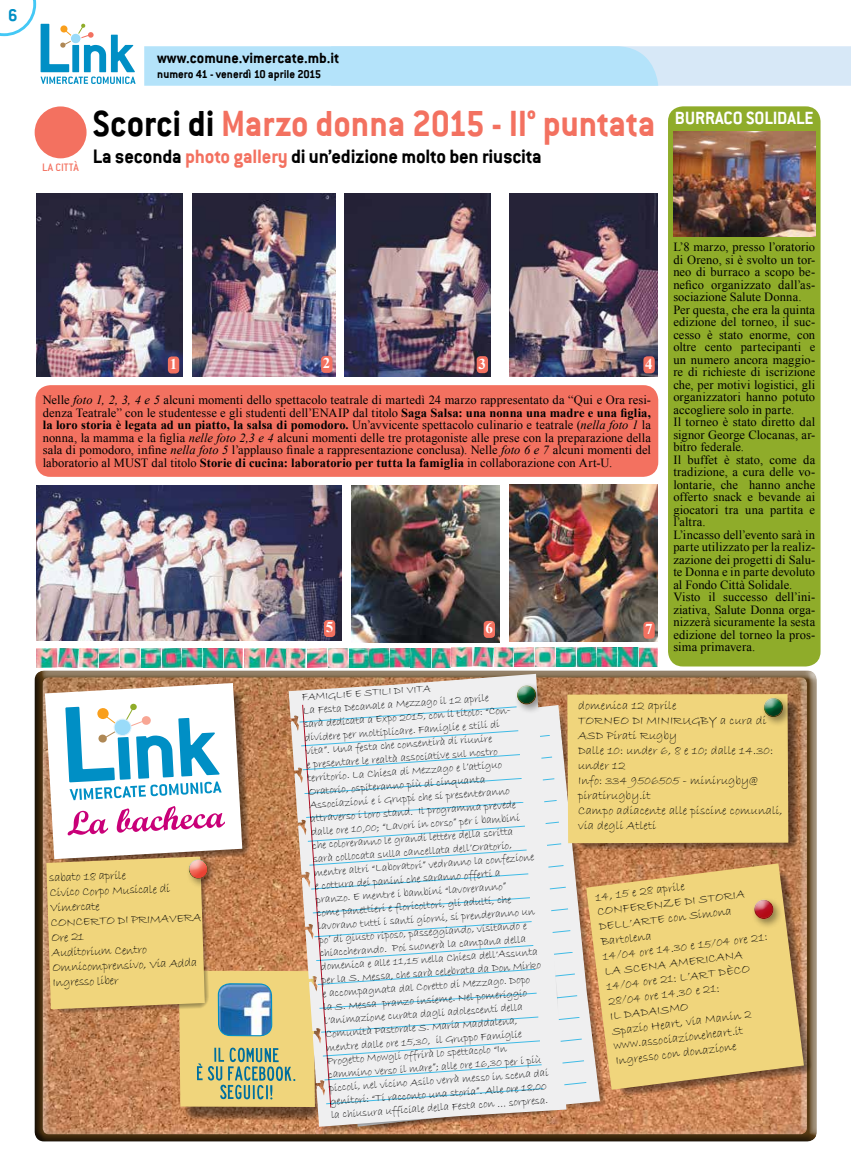
<style>
.page{position:relative;width:851px;height:1170px;background:#fff}
.page>*{position:absolute;margin:0;border:0;box-sizing:border-box;transform-origin:0 0}
.t1{font:700 40px "Conduit ITC";color:#f37160;scale:.95 1}
.t2{font:700 21.25px "Conduit ITC";letter-spacing:-.01em;color:#000}
.t3{font:700 19.5px "Conduit ITC";color:#fff}
.t4{font:700 18.75px "Conduit ITC";color:#008fc5}
.t5{font:700 16.25px "Conduit ITC";color:#000}
.t6{font:700 15px "Times New Roman";color:#fff}
.t7{font:12.5px/12.5px "Times New Roman";letter-spacing:.005em;color:#000;text-align:justify}
.t8{font:12.5px/15px "Bradley Hand ITC";color:#000}
.t9{font:700 12.5px "Conduit ITC";color:#000}
.t10{font:11.88px "Conduit ITC";color:#f37160}
.t11{font:11.25px/13.5px "Bradley Hand ITC";color:#000}
.s1{color:#000}
.s2{color:#f37160}
.s3{font-style:italic}
.s4{font-weight:700}
</style>
<div class="page">
<svg style="left:144px;top:46px;width:706px;height:40px;background:#bee4f9"></svg>
<img style="left:510px;top:485px;width:147px;height:156px">
<div style="left:32px;top:667px;width:785px;height:475px;background:#000;opacity:.75"></div>
<div style="left:40px;top:676px;width:765px;height:460px;background:#808285;opacity:.75"></div>
<svg style="left:0;top:0;width:135px;height:84px"></svg>
<svg style="left:288px;top:673px;width:278px;height:453px"></svg>
<div style="left:514px;top:682px;width:32px;height:32px;background:#000;opacity:.41"></div>
<svg style="left:788px;top:700px;width:9px;height:149px"></svg>
<svg style="left:45px;top:683px;width:743px;height:437px"></svg>
<div style="left:186px;top:856px;width:32px;height:32px;background:#000;opacity:.41"></div>
<div style="left:186px;top:858px;width:23px;height:15px;background:#bf835a"></div>
<div style="left:186px;top:861px;width:23px;height:19px;background:#f37160;opacity:.75"></div>
<div style="left:187px;top:859px;width:20px;height:14px;background:#fff;opacity:.75"></div>
<div style="left:187px;top:861px;width:20px;height:18px;background:#f37160;opacity:.75"></div>
<svg style="left:596px;top:871px;width:217px;height:225px;background:#a47753"></svg>
<svg style="left:586px;top:863px;width:217px;height:226px;background:#e4c375"></svg>
<div style="left:751px;top:896px;width:32px;height:33px;background:#000;opacity:.41"></div>
<div style="left:751px;top:898px;width:23px;height:15px;background:#eacf79"></div>
<div style="left:751px;top:901px;width:23px;height:20px;background:#f37160;opacity:.75"></div>
<div style="left:752px;top:899px;width:20px;height:14px;background:#fff;opacity:.75"></div>
<div style="left:752px;top:902px;width:20px;height:17px;background:#f37160;opacity:.75"></div>
<div style="left:760px;top:695px;width:33px;height:32px;background:#000;opacity:.41"></div>
<div style="left:761px;top:696px;width:22px;height:15px;background:#ebd27b"></div>
<div style="left:761px;top:699px;width:22px;height:20px;background:#f37160;opacity:.75"></div>
<div style="left:762px;top:698px;width:20px;height:13px;background:#fff;opacity:.75"></div>
<div style="left:762px;top:700px;width:20px;height:18px;background:#f37160;opacity:.75"></div>
<img style="left:37px;top:648px;width:413px;height:19px">
<img style="left:452px;top:647px;width:205px;height:19px">
<div style="left:35px;top:106px;width:51px;height:52px;background:#f37160;border-radius:50%"></div>
<img style="left:345px;top:193px;width:145px;height:183px">
<img style="left:36px;top:485px;width:305px;height:155px">
<img style="left:510px;top:193px;width:147px;height:183px">
<img style="left:36px;top:193px;width:146px;height:183px">
<img style="left:351px;top:485px;width:148px;height:157px">
<img style="left:193px;top:193px;width:142px;height:183px">
<div style="left:35px;top:385px;width:623px;height:92px;background:#f37160;border-radius:15px"></div>
<div style="left:168px;top:356px;width:11px;height:17px;background:#f37160;border-radius:4px"></div>
<div style="left:321px;top:356px;width:11px;height:17px;background:#f37160;border-radius:4px"></div>
<div style="left:476px;top:356px;width:12px;height:17px;background:#f37160;border-radius:4px"></div>
<div style="left:643px;top:356px;width:11px;height:17px;background:#f37160;border-radius:4px"></div>
<div style="left:324px;top:620px;width:11px;height:17px;background:#f37160;border-radius:4px"></div>
<div style="left:643px;top:621px;width:11px;height:17px;background:#f37160;border-radius:4px"></div>
<div style="left:483px;top:621px;width:12px;height:17px;background:#f37160;border-radius:4px"></div>
<div style="left:668px;top:106px;width:152px;height:560px;background:#8fac2a;border-radius:15px"></div>
<img style="left:673px;top:132px;width:142px;height:105px">
<h3 class="t4" style="left:8px;top:4px;width:11px">6</h3>
<p class="t10" style="left:42px;top:161px;width:38px">lacittà</p>
<h3 class="t5" style="left:157px;top:48px;width:183px">www.comune.vimercate.mb.it</h3>
<p class="t9" style="left:157px;top:67px;width:165px">numero 41 - venerdì 10 aprile 2015</p>
<h1 class="t1" style="left:93px;top:100px;width:593px"><span class="s1">Scorci di</span> Marzo donna 2015 - II° puntata</h1>
<h2 class="t2" style="left:93px;top:144px;width:450px">La seconda <span class="s2">photo gallery</span> di un’edizione molto ben riuscita</h2>
<h3 class="t3" style="left:674px;top:107px;width:21px">Burraco</h3>
<h3 class="t3" style="left:746px;top:107px;width:10px">solidale</h3>
<p class="t6" style="left:170px;top:353px;width:9px">1</p>
<p class="t6" style="left:323px;top:353px;width:9px">2</p>
<p class="t6" style="left:478px;top:353px;width:9px">3</p>
<p class="t6" style="left:645px;top:353px;width:9px">4</p>
<p class="t7" style="left:43px;top:393px;width:609px">Nelle <span class="s3">foto 1, 2, 3, 4 e 5</span> alcuni momenti dello spettacolo teatrale di martedì 24 marzo rappresentato da “Qui e Ora resi&shy;denza Teatrale” con le studentesse e gli studenti dell’ENAIP dal titolo <span class="s4">Saga Salsa: una nonna una madre e una figlia, la loro storia è legata ad un piatto, la salsa di pomodoro.</span> Un’avvicente spettacolo culinario e teatrale (<span class="s3">nella foto 1</span> la nonna, la mamma e la figlia <span class="s3">nelle foto 2,3 e 4</span> alcuni momenti delle tre protagoniste alle prese con la preparazione della sala di pomodoro, infine <span class="s3">nella foto 5</span> l’applauso finale a rappresentazione conclusa). Nelle <span class="s3">foto 6 e 7</span> alcuni momenti del laboratorio al MUST dal titolo <span class="s4">Storie di cucina: laboratorio per tutta la famiglia</span> in collaborazione con Art-U.</p>
<p class="t6" style="left:326px;top:617px;width:9px">5</p>
<p class="t6" style="left:485px;top:618px;width:9px">6</p>
<p class="t6" style="left:645px;top:618px;width:9px">7</p>
<p class="t7" style="left:673px;top:240px;width:143px;text-align:left">L’8 marzo, presso l’oratorio di Oreno, si è svolto un tor&shy;neo di burraco a scopo be&shy;nefico organizzato dall’as&shy;sociazione Salute Donna.<br>Per questa, che era la quinta edizione del torneo, il suc&shy;cesso è stato enorme, con oltre cento partecipanti e un numero ancora maggio&shy;re di richieste di iscrizione che, per motivi logistici, gli organizzatori hanno potuto accogliere solo in parte.<br>Il torneo è stato diretto dal signor George Clocanas, ar&shy;bitro federale.<br>Il buffet è stato, come da tradizione, a cura delle vo&shy;lontarie, che hanno anche offerto snack e bevande ai giocatori tra una partita e l’altra.<br>L’incasso dell’evento sarà in parte utilizzato per la realiz&shy;zazione dei progetti di Salu&shy;te Donna e in parte devoluto al Fondo Città Solidale.<br>Visto il successo dell’ini&shy;ziativa, Salute Donna orga&shy;nizzerà sicuramente la sesta edizione del torneo la pros&shy;sima primavera.</p>
<p class="t11" style="left:301px;top:690px;width:222px;rotate:-4deg">FAMIGLIE E STILI DI VITA<br>La Festa Decanale a Mezzago il 12 aprile<br>sarà dedicata a Expo 2015, con il titolo: “Con&shy;dividere per moltiplicare. Famiglie e stili di vita”. Una festa che consentirà di riunire<br>e presentare le realtà associative sul nostro territorio. La Chiesa di Mezzago e l’attiguo Oratorio, ospiteranno più di cinquanta Associazioni e i Gruppi che si presenteranno attraverso i loro stand. Il programma prevede dalle ore 10,00; “Lavori in corso” per i bambini che coloreranno le grandi lettere della scritta sarà collocata sulla cancellata dell’Oratorio, mentre altri “Laboratori” vedranno la confezione e cottura dei panini che saranno offerti a pranzo. E mentre i bambini “lavoreranno”<br>come panettieri e floricoltori, gli adulti, che lavorano tutti i santi giorni, si prenderanno un po’ di giusto riposo, passeggiando, visitando e chiaccherando. Poi suonerà la campana della domenica e alle 11,15 nella Chiesa dell’Assunta per la S. Messa, che sarà celebrata da Don Mirko e accompagnata dal Coretto di Mezzago. Dopo<br>la S. Messa pranzo insieme. Nel pomeriggio l’animazione curata dagli adolescenti della Comunità Pastorale S. Maria Maddalena, mentre dalle ore 15,30, il Gruppo Famiglie Progetto Mowgli offrirà lo spettacolo “In cammino verso il mare”; alle ore 16,30 per i più piccoli, nel vicino Asilo verrà messo in scena dai genitori: “Ti racconto una storia”. Alle ore 18,00 la chiusura ufficiale della Festa con … sorpresa.</p>
<p class="t8" style="left:578px;top:698px;width:206px">domenica 12 aprile<br>TORNEO DI MINIRUGBY a cura di<br>ASD Pirati Rugby<br>Dalle 10: under 6, 8 e 10; dalle 14.30: under 12<br>Info: 334 9506505 - minirugby@ piratirugby.it<br>Campo adiacente alle piscine comunali, via degli Atleti</p>
<p class="t8" style="left:49px;top:870px;width:152px;rotate:-2deg">sabato 18 aprile<br>Civico Corpo Musicale di<br>Vimercate<br>CONCERTO DI PRIMAVERA<br>Ore 21<br>Auditorium Centro<br>Omnicomprensivo, Via Adda<br>Ingresso liber</p>
<p class="t8" style="left:594px;top:889px;width:167px;rotate:-7deg">14, 15 e 28 aprile<br>CONFERENZE DI STORIA<br>DELL’ARTE con Simona<br>Bartolena<br>14/04 ore 14.30 e 15/04 ore 21:<br>LA SCENA AMERICANA<br>14/04 ore 21: L’ART DÈCO<br>28/04 ore 14.30 e 21:<br>IL DADAISMO<br>Spazio Heart, via Manin 2 www.associazioneheart.it<br>Ingresso con donazione</p>
</div>
